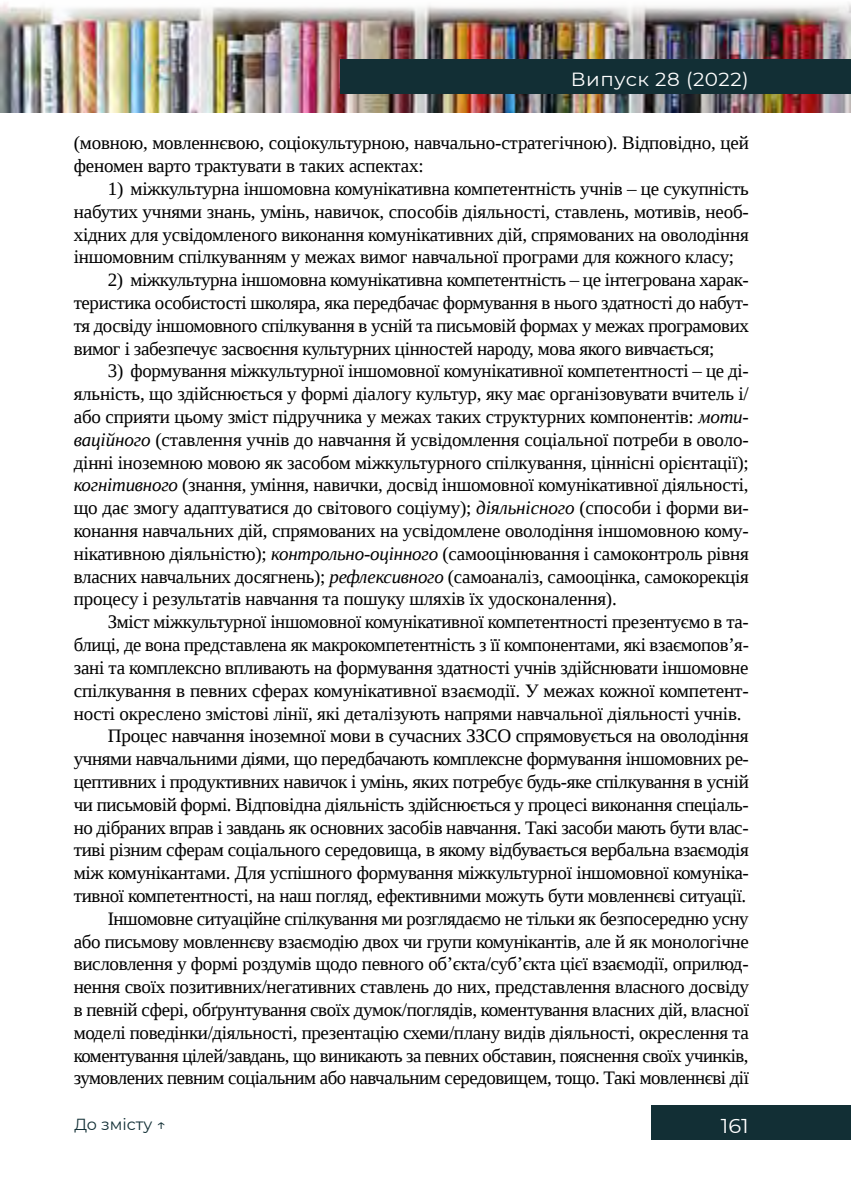
<style>
.page{position:relative;width:851px;height:1191px;background:#fff}
.page>*{position:absolute;margin:0;border:0;box-sizing:border-box;transform-origin:0 0}
.t1{font:20px "Montserrat";color:#fff;scale:1.05 1}
.t2{font:19px/22.8px "Liberation Serif";letter-spacing:-.02em;color:#000;text-align:justify}
.t3{font:19px "Montserrat";letter-spacing:.025em;color:#fff;scale:1.05 1}
.t4{font:16px "Montserrat";color:#122f35}
.s1{font-style:italic}
</style>
<div class="page">
<img style="left:0;top:3px;width:850px;height:110px">
<div style="left:340px;top:60px;width:510px;height:34px;background:#122f35"></div>
<div style="left:651px;top:1106px;width:199px;height:34px;background:#122f35"></div>
<p class="t3" style="left:570px;top:66px;width:171px">Випуск 28 (2022)</p>
<p class="t2" style="left:74px;top:131px;width:676px">(мовною, мовленнєвою, соціокультурною, навчально-стратегічною). Відповідно, цей феномен варто трактувати в таких аспектах:</p>
<p class="t2" style="left:74px;top:177px;width:676px;text-indent:34px">1) міжкультурна іншомовна комунікативна компетентність учнів – це сукупність набутих учнями знань, умінь, навичок, способів діяльності, ставлень, мотивів, необ&shy;хідних для усвідомленого виконання комунікативних дій, спрямованих на оволодіння іншомовним спілкуванням у межах вимог навчальної програми для кожного класу;</p>
<p class="t2" style="left:74px;top:268px;width:676px;text-indent:34px">2) міжкультурна іншомовна комунікативна компетентність – це інтегрована харак&shy;теристика особистості школяра, яка передбачає формування в нього здатності до набут&shy;тя досвіду іншомовного спілкування в усній та письмовій формах у межах програмових вимог і забезпечує засвоєння культурних цінностей народу, мова якого вивчається;</p>
<p class="t2" style="left:74px;top:359px;width:676px;text-indent:34px">3) формування міжкультурної іншомовної комунікативної компетентності – це ді&shy;яльність, що здійснюється у формі діалогу культур, яку має організовувати вчитель і/ або сприяти цьому зміст підручника у межах таких структурних компонентів: <span class="s1">моти&shy;ваційного</span> (ставлення учнів до навчання й усвідомлення соціальної потреби в оволо&shy;дінні іноземною мовою як засобом міжкультурного спілкування, ціннісні орієнтації); <span class="s1">когнітивного</span> (знання, уміння, навички, досвід іншомовної комунікативної діяльності, що дає змогу адаптуватися до світового соціуму); <span class="s1">діяльнісного</span> (способи і форми ви&shy;конання навчальних дій, спрямованих на усвідомлене оволодіння іншомовною кому&shy;нікативною діяльністю); <span class="s1">контрольно-оцінного</span> (самооцінювання і самоконтроль рівня власних навчальних досягнень); <span class="s1">рефлексивного</span> (самоаналіз, самооцінка, самокорекція процесу і результатів навчання та пошуку шляхів їх удосконалення).</p>
<p class="t2" style="left:108px;top:610px;width:642px">Зміст міжкультурної іншомовної комунікативної компетентності презентуємо в та-</p>
<p class="t2" style="left:74px;top:633px;width:676px">блиці, де вона представлена як макрокомпетентність з її компонентами, які взаємопов’я-</p>
<p class="t2" style="left:74px;top:656px;width:676px">зані та комплексно впливають на формування здатності учнів здійснювати іншомовне</p>
<p class="t2" style="left:74px;top:679px;width:676px">спілкування в певних сферах комунікативної взаємодії. У межах кожної компетент-</p>
<p class="t2" style="left:74px;top:701px;width:669px">ності окреслено змістові лінії, які деталізують напрями навчальної діяльності учнів.</p>
<p class="t2" style="left:108px;top:724px;width:642px">Процес навчання іноземної мови в сучасних ЗЗСО спрямовується на оволодіння</p>
<p class="t2" style="left:74px;top:747px;width:676px">учнями навчальними діями, що передбачають комплексне формування іншомовних ре-</p>
<p class="t2" style="left:74px;top:770px;width:676px">цептивних і продуктивних навичок і умінь, яких потребує будь-яке спілкування в усній</p>
<p class="t2" style="left:74px;top:793px;width:676px">чи письмовій формі. Відповідна діяльність здійснюється у процесі виконання спеціаль-</p>
<p class="t2" style="left:74px;top:815px;width:676px">но дібраних вправ і завдань як основних засобів навчання. Такі засоби мають бути влас-</p>
<p class="t2" style="left:74px;top:838px;width:676px">тиві різним сферам соціального середовища, в якому відбувається вербальна взаємодія</p>
<p class="t2" style="left:74px;top:861px;width:676px">між комунікантами. Для успішного формування міжкультурної іншомовної комуніка-</p>
<p class="t2" style="left:74px;top:884px;width:674px">тивної компетентності, на наш погляд, ефективними можуть бути мовленнєві ситуації.</p>
<p class="t2" style="left:108px;top:907px;width:642px">Іншомовне ситуаційне спілкування ми розглядаємо не тільки як безпосередню усну</p>
<p class="t2" style="left:74px;top:929px;width:676px">або письмову мовленнєву взаємодію двох чи групи комунікантів, але й як монологічне</p>
<p class="t2" style="left:74px;top:952px;width:676px">висловлення у формі роздумів щодо певного об’єкта/суб’єкта цієї взаємодії, оприлюд-</p>
<p class="t2" style="left:74px;top:975px;width:676px">нення своїх позитивних/негативних ставлень до них, представлення власного досвіду</p>
<p class="t2" style="left:74px;top:998px;width:676px">в певній сфері, обґрунтування своїх думок/поглядів, коментування власних дій, власної</p>
<p class="t2" style="left:74px;top:1021px;width:676px">моделі поведінки/діяльності, презентацію схеми/плану видів діяльності, окреслення та</p>
<p class="t2" style="left:74px;top:1043px;width:676px">коментування цілей/завдань, що виникають за певних обставин, пояснення своїх учинків,</p>
<p class="t2" style="left:74px;top:1066px;width:676px">зумовлених певним соціальним або навчальним середовищем, тощо. Такі мовленнєві дії</p>
<p class="t4" style="left:74px;top:1113px;width:93px">До змісту ↑</p>
<p class="t1" style="left:720px;top:1111px;width:28px">161</p>
</div>
